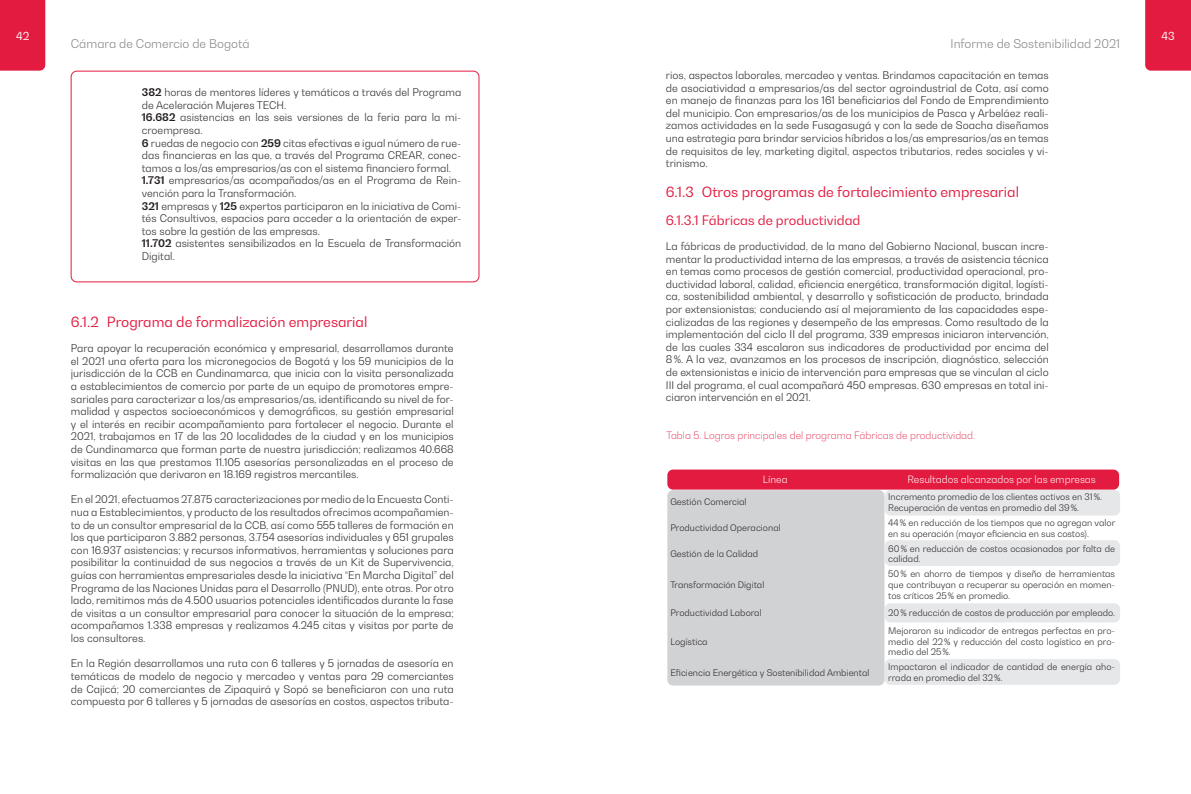
<style>
.page{position:relative;width:1191px;height:794px;background:#fff}
.page>*{position:absolute;margin:0;border:0;box-sizing:border-box;transform-origin:0 0}
.t1{font:14px "Bw Gradual";color:#e31b40}
.t2{font:13px "Bw Gradual";color:#e31b40}
.t3{font:300 12px "Bw Gradual";color:#808285}
.t4{font:11px "Bw Gradual";color:#fff}
.t5{font:300 10.5px/12.6px "Bw Gradual";color:#231f20;text-align:justify}
.t6{font:100 10px "Bw Gradual";color:#e31b40}
.t7{font:300 10px "Bw Gradual";color:#fff}
.t8{font:300 9px/10.8px "Bw Gradual";color:#231f20}
.s1{font-weight:700}
</style>
<div class="page">
<div style="left:1145px;top:0;width:46px;height:71px;background:#e31b40"></div>
<div style="left:0;top:0;width:45px;height:71px;background:#e31b40"></div>
<div style="left:71px;top:71px;width:408px;height:211px;border:1px solid #e31b40;border-radius:6px"></div>
<div style="left:884px;top:490px;width:236px;height:25px;background:#e6e7e9;border-radius:6px"></div>
<div style="left:884px;top:540px;width:236px;height:26px;background:#e6e7e9;border-radius:6px"></div>
<div style="left:884px;top:659px;width:236px;height:26px;background:#e6e7e9;border-radius:6px"></div>
<div style="left:884px;top:603px;width:236px;height:19px;background:#e6e7e9;border-radius:6px"></div>
<div style="left:667px;top:469px;width:452px;height:20px;background:#e31b40;border-radius:6px"></div>
<div style="left:667px;top:490px;width:217px;height:195px;background:#d1d2d4;border-radius:6px"></div>
<p class="t4" style="left:16px;top:28px;width:15px">42</p>
<p class="t4" style="left:1161px;top:28px;width:15px">43</p>
<p class="t3" style="left:71px;top:35px;width:180px">Cámara de Comercio de Bogotá</p>
<p class="t3" style="left:950px;top:35px;width:171px">Informe de Sostenibilidad 2021</p>
<p class="t5" style="left:142px;top:86px;width:321px"><span class="s1">382</span> horas de mentores líderes y temáticos a través del Programa de Aceleración Mujeres TECH.</p>
<p class="t5" style="left:142px;top:111px;width:321px"><span class="s1">16.682</span> asistencias en las seis versiones de la feria para la mi&shy;croempresa.</p>
<p class="t5" style="left:142px;top:136px;width:321px"><span class="s1">6</span> ruedas de negocio con <span class="s1">259</span> citas efectivas e igual número de rue&shy;das financieras en las que, a través del Programa CREAR, conec&shy;tamos a los/as empresarios/as con el sistema financiero formal.</p>
<p class="t5" style="left:142px;top:174px;width:321px"><span class="s1">1.731</span> empresarios/as acompañados/as en el Programa de Rein&shy;vención para la Transformación.</p>
<p class="t5" style="left:142px;top:199px;width:321px"><span class="s1">321</span> empresas y <span class="s1">125</span> expertos participaron en la iniciativa de Comi&shy;tés Consultivos, espacios para acceder a la orientación de exper&shy;tos sobre la gestión de las empresas.</p>
<p class="t5" style="left:142px;top:237px;width:321px"><span class="s1">11.702</span> asistentes sensibilizados en la Escuela de Transformación<br>Digital.</p>
<p class="t1" style="left:71px;top:313px;width:298px">6.1.2 Programa de formalización empresarial</p>
<p class="t5" style="left:71px;top:342px;width:384px">Para apoyar la recuperación económica y empresarial, desarrollamos durante el 2021 una oferta para los micronegocios de Bogotá y los 59 municipios de la jurisdicción de la CCB en Cundinamarca, que inicia con la visita personalizada a establecimientos de comercio por parte de un equipo de promotores empre&shy;sariales para caracterizar a los/as empresarios/as, identificando su nivel de for&shy;malidad y aspectos socioeconómicos y demográficos, su gestión empresarial y el interés en recibir acompañamiento para fortalecer el negocio. Durante el 2021, trabajamos en 17 de las 20 localidades de la ciudad y en los municipios de Cundinamarca que forman parte de nuestra jurisdicción; realizamos 40.668 visitas en las que prestamos 11.105 asesorías personalizadas en el proceso de formalización que derivaron en 18.169 registros mercantiles.</p>
<p class="t5" style="left:71px;top:493px;width:384px">En el 2021, efectuamos 27.875 caracterizaciones por medio de la Encuesta Conti&shy;nua a Establecimientos, y producto de los resultados ofrecimos acompañamien&shy;to de un consultor empresarial de la CCB, así como 555 talleres de formación en los que participaron 3.882 personas, 3.754 asesorías individuales y 651 grupales con 16.937 asistencias; y recursos informativos, herramientas y soluciones para posibilitar la continuidad de sus negocios a través de un Kit de Supervivencia, guías con herramientas empresariales desde la iniciativa “En Marcha Digital” del Programa de las Naciones Unidas para el Desarrollo (PNUD), ente otras. Por otro lado, remitimos más de 4.500 usuarios potenciales identificados durante la fase de visitas a un consultor empresarial para conocer la situación de la empresa; acompañamos 1.338 empresas y realizamos 4.245 citas y visitas por parte de los consultores.</p>
<p class="t5" style="left:71px;top:657px;width:384px">En la Región desarrollamos una ruta con 6 talleres y 5 jornadas de asesoría en temáticas de modelo de negocio y mercadeo y ventas para 29 comerciantes de Cajicá; 20 comerciantes de Zipaquirá y Sopó se beneficiaron con una ruta compuesta por 6 talleres y 5 jornadas de asesorías en costos, aspectos tributa-</p>
<p class="t5" style="left:666px;top:69px;width:384px">rios, aspectos laborales, mercadeo y ventas. Brindamos capacitación en temas de asociatividad a empresarios/as del sector agroindustrial de Cota, así como en manejo de finanzas para los 161 beneficiarios del Fondo de Emprendimiento del municipio. Con empresarios/as de los municipios de Pasca y Arbeláez reali&shy;zamos actividades en la sede Fusagasugá y con la sede de Soacha diseñamos una estrategia para brindar servicios híbridos a los/as empresarios/as en temas de requisitos de ley, marketing digital, aspectos tributarios, redes sociales y vi&shy;trinismo.</p>
<p class="t1" style="left:666px;top:182px;width:355px">6.1.3 Otros programas de fortalecimiento empresarial</p>
<p class="t2" style="left:666px;top:212px;width:196px">6.1.3.1 Fábricas de productividad</p>
<p class="t5" style="left:666px;top:240px;width:384px">La fábricas de productividad, de la mano del Gobierno Nacional, buscan incre&shy;mentar la productividad interna de las empresas, a través de asistencia técnica en temas como procesos de gestión comercial, productividad operacional, pro&shy;ductividad laboral, calidad, eficiencia energética, transformación digital, logísti&shy;ca, sostenibilidad ambiental, y desarrollo y sofisticación de producto, brindada por extensionistas; conduciendo así al mejoramiento de las capacidades espe&shy;cializadas de las regiones y desempeño de las empresas. Como resultado de la implementación del ciclo II del programa, 339 empresas iniciaron intervención, de las cuales 334 escalaron sus indicadores de productividad por encima del 8%. A la vez, avanzamos en los procesos de inscripción, diagnóstico, selección de extensionistas e inicio de intervención para empresas que se vinculan al ciclo III del programa, el cual acompañará 450 empresas. 630 empresas en total ini&shy;ciaron intervención en el 2021.</p>
<p class="t6" style="left:666px;top:429px;width:310px">Tabla 5. Logros principales del programa Fábricas de productividad.</p>
<p class="t7" style="left:763px;top:473px;width:26px">Línea</p>
<p class="t7" style="left:907px;top:473px;width:190px">Resultados alcanzados por las empresas</p>
<p class="t8" style="left:670px;top:496px;width:78px">Gestión Comercial</p>
<p class="t8" style="left:888px;top:491px;width:215px">Incremento promedio de los clientes activos en 31%.</p>
<p class="t8" style="left:888px;top:502px;width:192px">Recuperación de ventas en promedio del 39%.</p>
<p class="t8" style="left:670px;top:522px;width:112px">Productividad Operacional</p>
<p class="t8" style="left:888px;top:517px;width:229px">44% en reducción de los tiempos que no agregan valor en su operación (mayor eficiencia en sus costos).</p>
<p class="t8" style="left:670px;top:548px;width:89px">Gestión de la Calidad</p>
<p class="t8" style="left:888px;top:542px;width:228px">60% en reducción de costos ocasionados por falta de calidad.</p>
<p class="t8" style="left:670px;top:579px;width:95px">Transformación Digital</p>
<p class="t8" style="left:888px;top:568px;width:228px;text-align:justify">50% en ahorro de tiempos y diseño de herramientas que contribuyan a recuperar su operación en momen&shy;tos críticos 25% en promedio.</p>
<p class="t8" style="left:670px;top:607px;width:93px">Productividad Laboral</p>
<p class="t8" style="left:888px;top:607px;width:228px">20% reducción de costos de producción por empleado.</p>
<p class="t8" style="left:670px;top:635px;width:39px">Logística</p>
<p class="t8" style="left:888px;top:625px;width:228px;text-align:justify">Mejoraron su indicador de entregas perfectas en pro&shy;medio del 22% y reducción del costo logístico en pro&shy;medio del 25%.</p>
<p class="t8" style="left:670px;top:667px;width:200px">Eficiencia Energética y Sostenibilidad Ambiental</p>
<p class="t8" style="left:888px;top:661px;width:228px">Impactaron el indicador de cantidad de energía aho&shy;rrada en promedio del 32%.</p>
</div>
